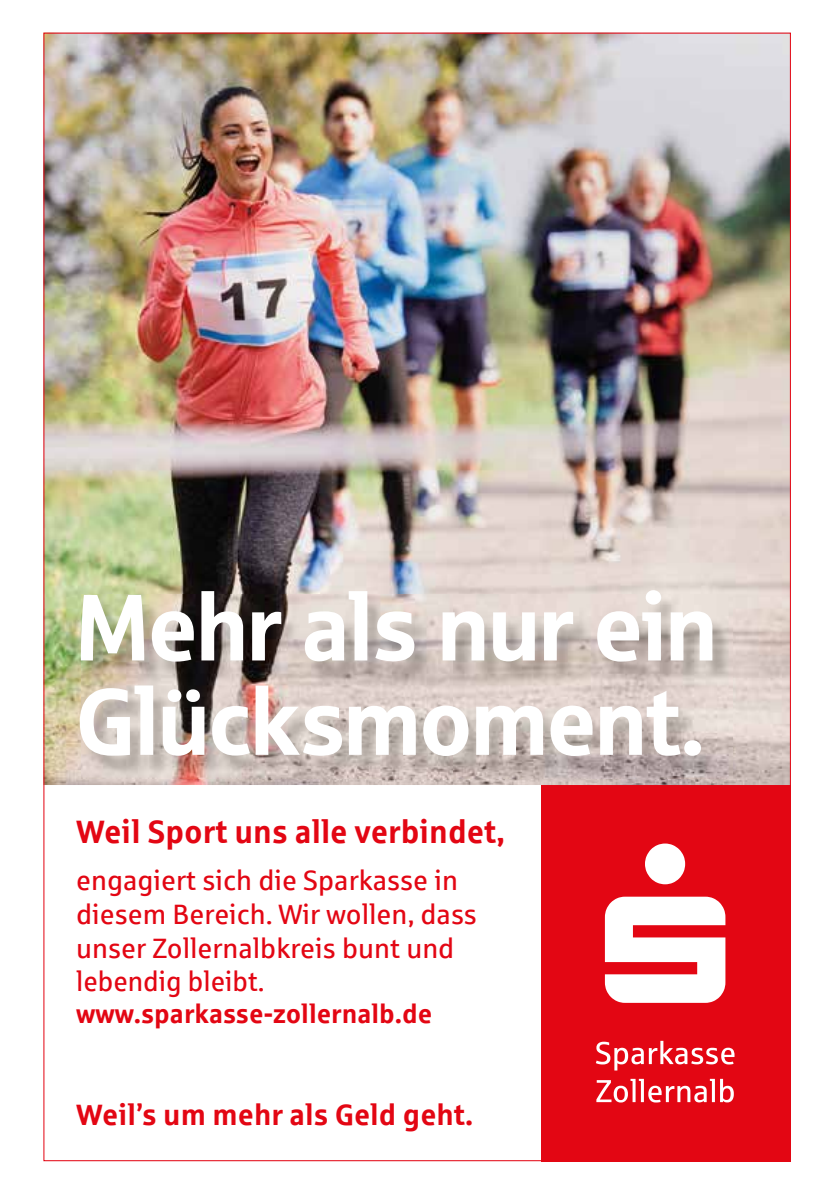
<style>
.page{position:relative;width:840px;height:1191px;background:#fff}
.page>*{position:absolute;margin:0;border:0;box-sizing:border-box;transform-origin:0 0}
.t1{font:94.4px/94.4px "Sparkasse Head";color:#fff}
.t2{font:700 32.4px "Sparkasse Rg";color:#e30613;scale:.96 1}
.t3{font:700 29.4px "Sparkasse Rg";color:#e30613}
.t4{font:28px/33.6px "Sparkasse Rg";color:#e30613}
.t5{font:700 26.6px "Sparkasse Rg";color:#e30613}
</style>
<div class="page">
<div style="left:541px;top:785px;width:249px;height:376px;background:#e30613"></div>
<img style="left:45px;top:35px;width:743px;height:750px">
<img style="left:81px;top:594px;width:651px;height:184px">
<svg style="left:596px;top:1078px;width:137px;height:24px"></svg>
<svg style="left:596px;top:1040px;width:138px;height:30px"></svg>
<svg style="left:604px;top:843px;width:121px;height:159px"></svg>
<h1 class="t1" style="left:76px;top:576px;width:641px">Mehr als nur ein<br>Glücksmoment.</h1>
<p class="t2" style="left:76px;top:810px;width:447px">Weil Sport uns alle verbindet,</p>
<p class="t4" style="left:76px;top:863px;width:402px">engagiert sich die Sparkasse in diesem Bereich. Wir wollen, dass unser Zollernalbkreis bunt und lebendig bleibt.</p>
<p class="t5" style="left:76px;top:996px;width:357px">www.sparkasse-zollernalb.de</p>
<p class="t3" style="left:76px;top:1095px;width:398px">Weil’s um mehr als Geld geht.</p>
</div>
